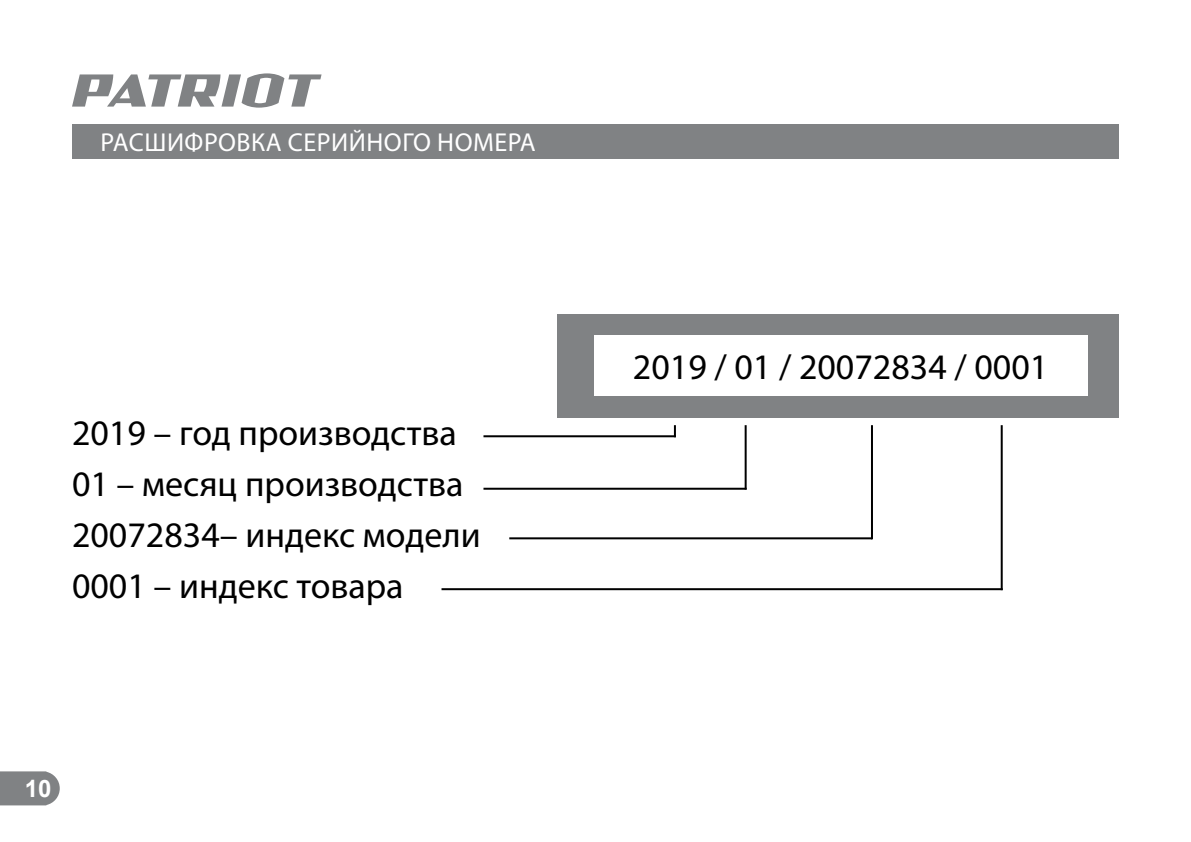
<style>
.page{position:relative;width:1191px;height:842px;background:#fff}
.page>*{position:absolute;margin:0;border:0;box-sizing:border-box;transform-origin:0 0}
.t1{font:36px/51px "Myriad Pro";color:#000}
.t2{font:26px "Myriad Pro";letter-spacing:.02em;color:#fff}
.t3{font:700 24px "Arial";color:#fff}
</style>
<div class="page">
<svg style="left:0;top:771px;width:60px;height:34px;background:#898b8d"></svg>
<svg style="left:72px;top:73px;width:249px;height:35px"></svg>
<div style="left:72px;top:124px;width:1047px;height:34px;background:#808284"></div>
<div style="left:558px;top:314px;width:561px;height:104px;background:#808284"></div>
<hr style="left:483px;top:435px;width:193px;height:2px;background:#000">
<hr style="left:483px;top:488px;width:263px;height:2px;background:#000">
<hr style="left:509px;top:537px;width:363px;height:2px;background:#000">
<hr style="left:441px;top:588px;width:561px;height:2px;background:#000">
<div style="left:594px;top:335px;width:493px;height:61px;background:#fff"></div>
<svg style="left:674px;top:425px;width:2px;height:10px"></svg>
<hr style="left:744px;top:425px;width:2px;height:64px;background:#000">
<hr style="left:871px;top:425px;width:2px;height:114px;background:#000">
<hr style="left:1000px;top:425px;width:2px;height:165px;background:#000">
<p class="t2" style="left:101px;top:130px;width:437px">РАСШИФРОВКА СЕРИЙНОГО НОМЕРА</p>
<p class="t1" style="left:72px;top:409px;width:410px">2019 – год производства<br>01 – месяц производства<br>20072834– индекс модели<br>0001 – индекс товара</p>
<p class="t3" style="left:25px;top:775px;width:28px">10</p>
<p class="t1" style="left:633px;top:343px;width:417px">2019 / 01 / 20072834 / 0001</p>
</div>
